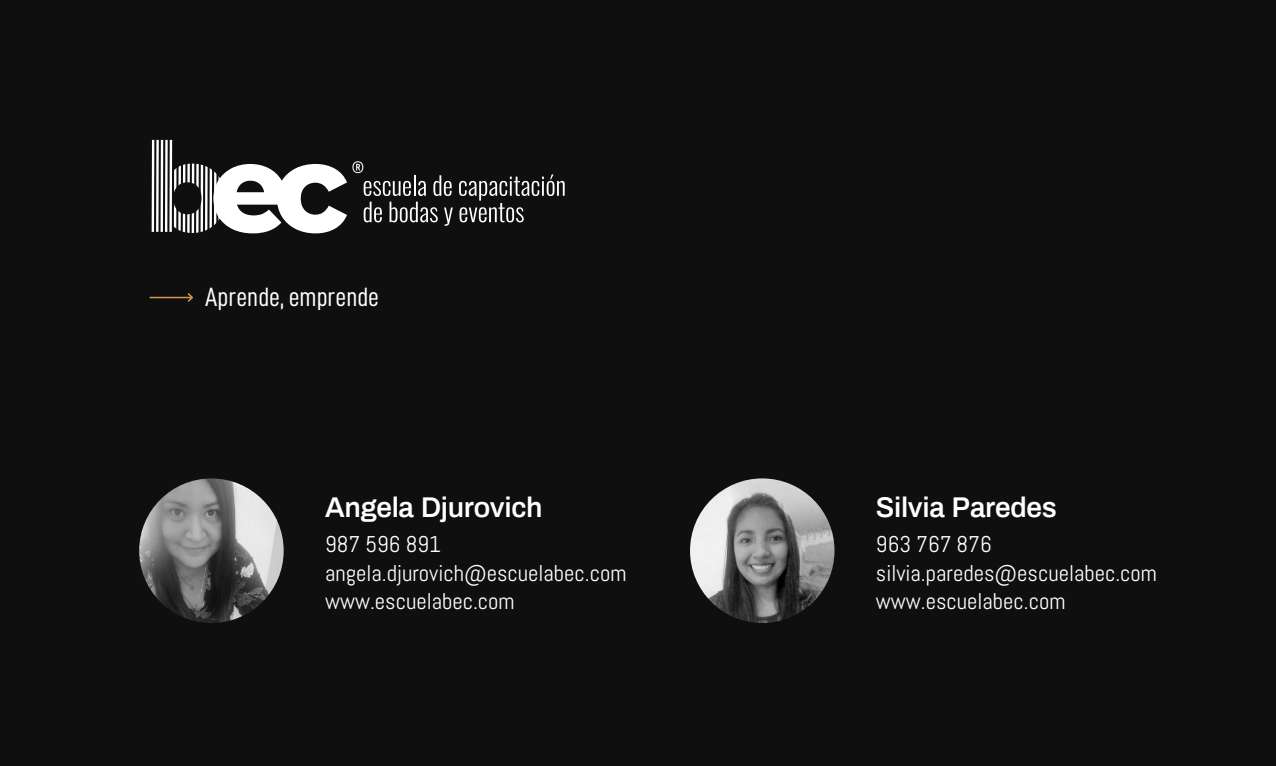
<style>
.page{position:relative;width:1276px;height:766px;background:#fff}
.page>*{position:absolute;margin:0;border:0;box-sizing:border-box;transform-origin:0 0}
.t1{font:600 27.9px "Archivo";letter-spacing:-.015em;color:#fff}
.t2{font:26.55px "D DIN Condensed";color:#fff}
.t3{font:22.8px "Abel";color:#fff}
</style>
<div class="page">
<div style="left:0;top:0;width:1276px;height:765px;background:#0f0f0f"></div>
<hr style="left:150px;top:297px;width:41px;height:1px;background:#d19854">
<svg style="left:186px;top:293px;width:7px;height:9px"></svg>
<svg style="left:459px;top:174px;width:105px;height:48px"></svg>
<svg style="left:151px;top:140px;width:302px;height:93px"></svg>
<img style="left:139px;top:478px;width:145px;height:145px;border-radius:72px">
<img style="left:690px;top:478px;width:144px;height:145px;border-radius:72px">
<p class="t2" style="left:205px;top:282px;width:175px">Aprende, emprende</p>
<p class="t1" style="left:325px;top:488px;width:219px">Angela Djurovich</p>
<p class="t3" style="left:325px;top:530px;width:117px">987 596 891</p>
<p class="t1" style="left:876px;top:488px;width:182px">Silvia Paredes</p>
<p class="t3" style="left:876px;top:530px;width:117px">963 767 876</p>
<p class="t3" style="left:325px;top:558px;width:303px">angela.djurovich@escuelabec.com</p>
<p class="t3" style="left:876px;top:558px;width:282px">silvia.paredes@escuelabec.com</p>
<p class="t3" style="left:325px;top:586px;width:191px">www.escuelabec.com</p>
<p class="t3" style="left:876px;top:586px;width:191px">www.escuelabec.com</p>
</div>
